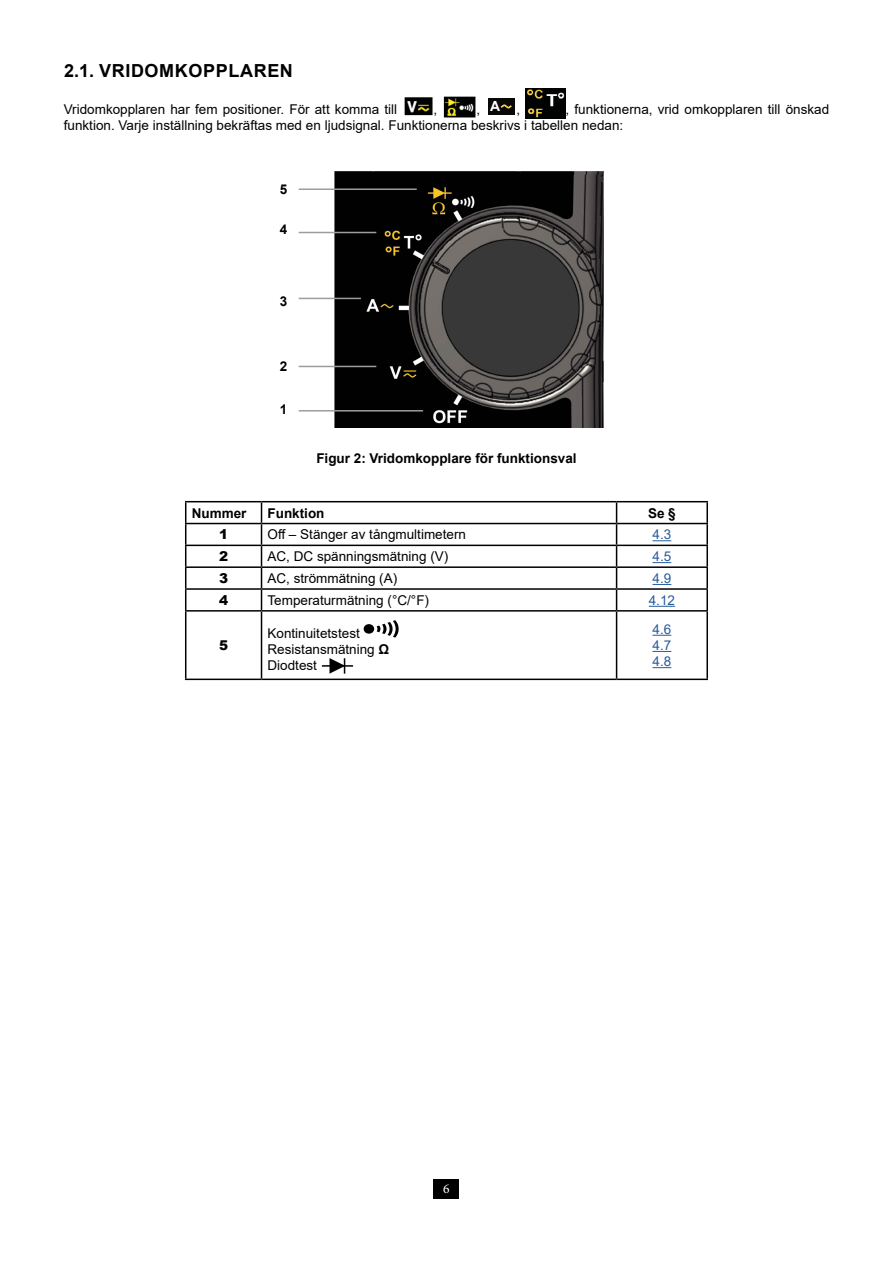
<style>
.page{position:relative;width:893px;height:1263px;background:#fff}
.page>*{position:absolute;margin:0;border:0;box-sizing:border-box;transform-origin:0 0}
.t1{font:700 18px "Arial";letter-spacing:.035em;color:#000}
.t2{font:13.5px/16.2px "Arial";color:#000}
.t3{font:700 13.5px "Arial";color:#000}
.t4{font:13.5px/16.2px "Arial";color:#275b9b;text-align:justify}
.t5{font:900 13.5px "Arial";color:#000}
.t6{font:13.5px "Minion Pro";color:#fff}
.s1{font-weight:700}
</style>
<div class="page">
<div style="left:434px;top:1179px;width:25px;height:19px;background:#000"></div>
<img style="left:404px;top:97px;width:29px;height:19px">
<img style="left:443px;top:96px;width:33px;height:22px">
<div style="left:488px;top:98px;width:27px;height:17px;background:#090908"></div>
<svg style="left:501px;top:105px;width:11px;height:3px"></svg>
<img style="left:525px;top:88px;width:41px;height:31px">
<img style="left:334px;top:171px;width:270px;height:256px">
<hr style="left:185px;top:501px;width:76px;height:1px;background:#000">
<hr style="left:261px;top:501px;width:356px;height:1px;background:#000">
<hr style="left:617px;top:501px;width:91px;height:1px;background:#000">
<hr style="left:706px;top:502px;width:2px;height:21px;background:#000">
<hr style="left:185px;top:523px;width:76px;height:1px;background:#000">
<hr style="left:261px;top:523px;width:356px;height:1px;background:#000">
<hr style="left:617px;top:523px;width:91px;height:1px;background:#000">
<hr style="left:706px;top:524px;width:2px;height:21px;background:#000">
<hr style="left:185px;top:545px;width:76px;height:1px;background:#000">
<hr style="left:261px;top:545px;width:356px;height:1px;background:#000">
<hr style="left:617px;top:545px;width:91px;height:1px;background:#000">
<hr style="left:706px;top:546px;width:2px;height:20px;background:#000">
<hr style="left:185px;top:566px;width:76px;height:2px;background:#000">
<hr style="left:261px;top:566px;width:356px;height:2px;background:#000">
<hr style="left:617px;top:566px;width:91px;height:2px;background:#000">
<hr style="left:706px;top:568px;width:2px;height:20px;background:#000">
<hr style="left:185px;top:588px;width:76px;height:2px;background:#000">
<svg style="left:185px;top:502px;width:1px;height:108px"></svg>
<hr style="left:261px;top:588px;width:356px;height:2px;background:#000">
<svg style="left:261px;top:502px;width:1px;height:108px"></svg>
<hr style="left:617px;top:588px;width:91px;height:2px;background:#000">
<svg style="left:616px;top:502px;width:1px;height:108px"></svg>
<hr style="left:706px;top:590px;width:2px;height:20px;background:#000">
<hr style="left:185px;top:610px;width:76px;height:2px;background:#000">
<hr style="left:185px;top:612px;width:1px;height:67px;background:#000">
<hr style="left:261px;top:610px;width:356px;height:2px;background:#000">
<hr style="left:261px;top:612px;width:1px;height:67px;background:#000">
<hr style="left:617px;top:610px;width:91px;height:2px;background:#000">
<hr style="left:616px;top:612px;width:1px;height:67px;background:#000">
<hr style="left:706px;top:612px;width:2px;height:67px;background:#000">
<hr style="left:185px;top:679px;width:76px;height:1px;background:#000">
<hr style="left:261px;top:679px;width:356px;height:1px;background:#000">
<hr style="left:617px;top:679px;width:91px;height:1px;background:#000">
<svg style="left:652px;top:540px;width:19px;height:1px"></svg>
<svg style="left:652px;top:562px;width:19px;height:1px"></svg>
<svg style="left:652px;top:584px;width:19px;height:1px"></svg>
<svg style="left:649px;top:606px;width:26px;height:1px"></svg>
<svg style="left:364px;top:620px;width:35px;height:18px"></svg>
<hr style="left:322px;top:665px;width:31px;height:2px;background:#000">
<svg style="left:330px;top:658px;width:15px;height:16px"></svg>
<svg style="left:652px;top:635px;width:19px;height:1px"></svg>
<svg style="left:652px;top:651px;width:19px;height:1px"></svg>
<svg style="left:652px;top:667px;width:19px;height:1px"></svg>
<hr style="left:299px;top:188px;width:118px;height:2px;background:#9d9d9c">
<hr style="left:299px;top:232px;width:77px;height:1px;background:#9d9d9c">
<hr style="left:299px;top:298px;width:62px;height:1px;background:#9d9d9c">
<hr style="left:299px;top:366px;width:77px;height:1px;background:#9d9d9c">
<hr style="left:299px;top:410px;width:124px;height:2px;background:#9d9d9c">
<h1 class="t1" style="left:64px;top:58px;width:230px">2.1. VRIDOMKOPPLAREN</h1>
<p class="t2" style="left:64px;top:101px;width:335px">Vridomkopplaren har fem positioner. För att komma till</p>
<p class="t2" style="left:434px;top:101px;width:5px">,</p>
<p class="t2" style="left:476px;top:101px;width:45px">, <sup>A</sup> ,</p>
<p class="t2" style="left:64px;top:101px;width:767px;text-indent:502px">, funktionerna, vrid omkopplaren till önskad funktion. Varje inställning bekräftas med en ljudsignal. Funktionerna beskrivs i tabellen nedan:</p>
<p class="t3" style="left:280px;top:180px;width:9px">5</p>
<p class="t3" style="left:280px;top:220px;width:9px">4</p>
<p class="t3" style="left:280px;top:292px;width:9px">3</p>
<p class="t3" style="left:280px;top:356px;width:9px">2</p>
<p class="t3" style="left:280px;top:400px;width:9px">1</p>
<p class="t3" style="left:316px;top:448px;width:262px">Figur 2: Vridomkopplare för funktionsval</p>
<p class="t3" style="left:192px;top:503px;width:56px">Nummer</p>
<p class="t3" style="left:267px;top:503px;width:58px">Funktion</p>
<p class="t3" style="left:648px;top:503px;width:29px">Se §</p>
<p class="t5" style="left:219px;top:525px;width:11px">1</p>
<p class="t2" style="left:267px;top:526px;width:200px">Off – Stänger av tångmultimetern</p>
<p class="t4" style="left:652px;top:526px;width:20px">4.3</p>
<p class="t5" style="left:219px;top:546px;width:11px">2</p>
<p class="t2" style="left:267px;top:548px;width:182px">AC, DC spänningsmätning (V)</p>
<p class="t4" style="left:652px;top:548px;width:20px">4.5</p>
<p class="t5" style="left:219px;top:568px;width:11px">3</p>
<p class="t2" style="left:267px;top:570px;width:131px">AC, strömmätning (A)</p>
<p class="t4" style="left:652px;top:570px;width:20px">4.9</p>
<p class="t5" style="left:219px;top:590px;width:11px">4</p>
<p class="t2" style="left:267px;top:592px;width:163px">Temperaturmätning (°C/°F)</p>
<p class="t4" style="left:649px;top:592px;width:28px">4.12</p>
<p class="t5" style="left:219px;top:635px;width:11px">5</p>
<p class="t2" style="left:267px;top:625px;width:123px">Kontinuitetstest<br>Resistansmätning <span class="s1">Ω<br></span>Diodtest</p>
<p class="t4" style="left:652px;top:621px;width:20px">4.6<br>4.7<br>4.8</p>
<p class="t6" style="left:443px;top:1180px;width:8px">6</p>
</div>
